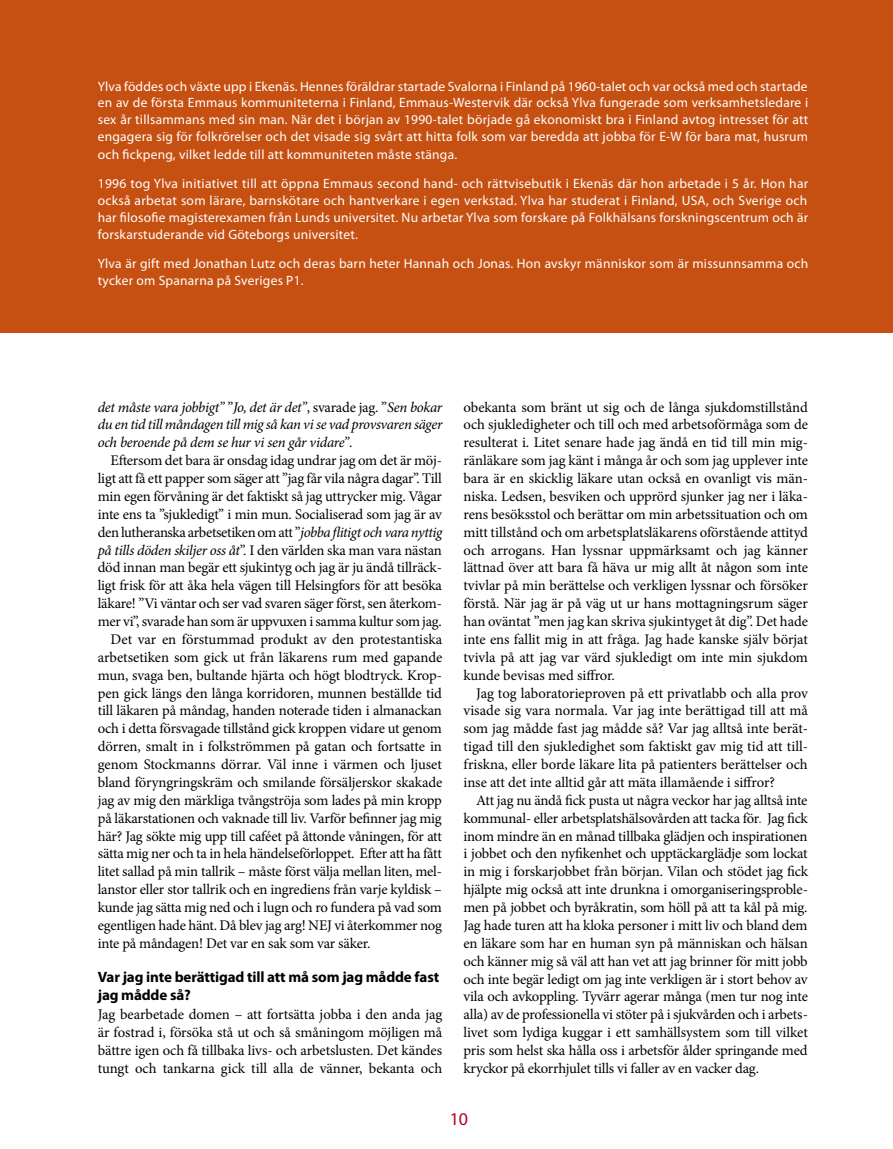
<style>
.page{position:relative;width:893px;height:1149px;background:#fff}
.page>*{position:absolute;margin:0;border:0;box-sizing:border-box;transform-origin:0 0}
.t1{font:18px "Myriad Pro";color:#af0527}
.t2{font:700 15px/18px "Myriad Pro";letter-spacing:-.01em;color:#000}
.t3{font:14.7px/17.9px "Minion Pro";letter-spacing:-.015em;color:#000;text-align:justify}
.t4{font:italic 14.7px/17.9px "Minion Pro";letter-spacing:-.02em;color:#000;text-align:justify}
.t5{font:13.5px/17.2px "Myriad Pro";letter-spacing:.015em;color:#fff;text-align:justify}
.s1{font-style:normal}
.s2{font-style:italic}
.s3{color:#365f91}
</style>
<div class="page">
<div style="left:0;top:0;width:893px;height:333px;background:#c65011"></div>
<p class="t5" style="left:98px;top:77px;width:712px">Ylva föddes och växte upp i Ekenäs. Hennes föräldrar startade Svalorna i Finland på 1960-talet och var också med och startade en av de första Emmaus kommuniteterna i Finland, Emmaus-Westervik där också Ylva fungerade som verksamhetsledare i sex år tillsammans med sin man. När det i början av 1990-talet började gå ekonomiskt bra i Finland avtog intresset för att engagera sig för folkrörelser och det visade sig svårt att hitta folk som var beredda att jobba för E-W för bara mat, husrum och fickpeng, vilket ledde till att kommuniteten måste stänga.</p>
<p class="t5" style="left:98px;top:175px;width:712px">1996 tog Ylva initiativet till att öppna Emmaus second hand- och rättvisebutik i Ekenäs där hon arbetade i 5 år. Hon har också arbetat som lärare, barnskötare och hantverkare i egen verkstad. Ylva har studerat i Finland, USA, och Sverige och har filosofie magisterexamen från Lunds universitet. Nu arbetar Ylva som forskare på Folkhälsans forskningscentrum och är forskarstuderande vid Göteborgs universitet.</p>
<p class="t5" style="left:98px;top:255px;width:712px">Ylva är gift med Jonathan Lutz och deras barn heter Hannah och Jonas. Hon avskyr människor som är missunnsamma och tycker om Spanarna på Sveriges P1.</p>
<p class="t4" style="left:98px;top:398px;width:346px">det måste vara jobbigt” <span class="s1">”</span>Jo, det är det”<span class="s1">, svarade jag. ”</span>Sen bokar du en tid till måndagen till mig så kan vi se vad provsvaren säger och beroende på dem se hur vi sen går vidare”<span class="s1">.</span></p>
<p class="t3" style="left:111px;top:451px;width:333px">Eftersom det bara är onsdag idag undrar jag om det är möj-</p>
<p class="t3" style="left:98px;top:469px;width:346px">ligt att få ett papper som säger att ”jag får vila några dagar”. Till</p>
<p class="t3" style="left:98px;top:487px;width:346px">min egen förvåning är det faktiskt så jag uttrycker mig. Vågar</p>
<p class="t3" style="left:98px;top:505px;width:346px">inte ens ta ”sjukledigt” i min mun. Socialiserad som jag är av</p>
<p class="t3" style="left:98px;top:523px;width:346px">den lutheranska arbetsetiken om att ”<span class="s2">jobba flitigt och vara nyttig</span></p>
<p class="t3" style="left:98px;top:541px;width:346px"><span class="s2">på tills döden skiljer oss åt</span>”. I den världen ska man vara nästan</p>
<p class="t3" style="left:98px;top:558px;width:346px">död innan man begär ett sjukintyg och jag är ju ändå tillräck-</p>
<p class="t3" style="left:98px;top:576px;width:346px">ligt frisk för att åka hela vägen till Helsingfors för att besöka</p>
<p class="t3" style="left:98px;top:594px;width:346px">läkare! ”Vi väntar och ser vad svaren säger först, sen återkom-</p>
<p class="t3" style="left:98px;top:612px;width:346px">mer vi”, svarade han som är uppvuxen i samma kultur som jag.</p>
<p class="t3" style="left:111px;top:630px;width:333px">Det var en förstummad produkt av den protestantiska</p>
<p class="t3" style="left:98px;top:648px;width:346px">arbetsetiken som gick ut från läkarens rum med gapande</p>
<p class="t3" style="left:98px;top:666px;width:346px">mun, svaga ben, bultande hjärta och högt blodtryck. Krop-</p>
<p class="t3" style="left:98px;top:683px;width:346px">pen gick längs den långa korridoren, munnen beställde tid</p>
<p class="t3" style="left:98px;top:701px;width:346px">till läkaren på måndag, handen noterade tiden i almanackan</p>
<p class="t3" style="left:98px;top:719px;width:346px">och i detta försvagade tillstånd gick kroppen vidare ut genom</p>
<p class="t3" style="left:98px;top:737px;width:346px">dörren, smalt in i folkströmmen på gatan och fortsatte in</p>
<p class="t3" style="left:98px;top:755px;width:346px">genom Stockmanns dörrar. Väl inne i värmen och ljuset</p>
<p class="t3" style="left:98px;top:773px;width:346px">bland föryngringskräm och smilande försäljerskor skakade</p>
<p class="t3" style="left:98px;top:791px;width:346px">jag av mig den märkliga tvångströja som lades på min kropp</p>
<p class="t3" style="left:98px;top:808px;width:346px">på läkarstationen och vaknade till liv. Varför befinner jag mig</p>
<p class="t3" style="left:98px;top:826px;width:346px">här? Jag sökte mig upp till caféet på åttonde våningen, för att</p>
<p class="t3" style="left:98px;top:844px;width:346px">sätta mig ner och ta in hela händelseförloppet. Efter att ha fått</p>
<p class="t3" style="left:98px;top:862px;width:346px">litet sallad på min tallrik – måste först välja mellan liten, mel-</p>
<p class="t3" style="left:98px;top:880px;width:346px">lanstor eller stor tallrik och en ingrediens från varje kyldisk –</p>
<p class="t3" style="left:98px;top:898px;width:346px">kunde jag sätta mig ned och i lugn och ro fundera på vad som</p>
<p class="t3" style="left:98px;top:916px;width:346px">egentligen hade hänt. Då blev jag arg! NEJ vi återkommer nog</p>
<p class="t3" style="left:98px;top:933px;width:274px">inte på måndagen! Det var en sak som var säker.</p>
<p class="t2" style="left:98px;top:967px;width:343px">Var jag inte berättigad till att må som jag mådde fast jag mådde så?</p>
<p class="t3" style="left:98px;top:1005px;width:346px">Jag bearbetade domen – att fortsätta jobba i den anda jag är fostrad i, försöka stå ut och så småningom möjligen må bättre igen och få tillbaka livs- och arbetslusten. Det kändes tungt och tankarna gick till alla de vänner, bekanta och</p>
<p class="t3" style="left:463px;top:398px;width:346px">obekanta som bränt ut sig och de långa sjukdomstillstånd och sjukledigheter och till och med arbetsoförmåga som de resulterat i. Litet senare hade jag ändå en tid till min mig&shy;ränläkare som jag känt i många år och som jag upplever inte bara är en skicklig läkare utan också en ovanligt vis män&shy;niska. Ledsen, besviken och upprörd sjunker jag ner i läka&shy;rens besöksstol och berättar om min arbetssituation och om mitt tillstånd och om arbetsplatsläkarens oförstående attityd och arrogans. Han lyssnar uppmärksamt och jag känner lättnad över att bara få häva ur mig allt åt någon som inte tvivlar på min berättelse och verkligen lyssnar och försöker förstå. När jag är på väg ut ur hans mottagningsrum säger han oväntat ”men jag kan skriva sjukintyget åt dig”. Det hade inte ens fallit mig in att fråga. Jag hade kanske själv börjat tvivla på att jag var värd sjukledigt om inte min sjukdom kunde bevisas med siffror.</p>
<p class="t3" style="left:463px;top:683px;width:346px;text-indent:13px">Jag tog laboratorieproven på ett privatlabb och alla prov visade sig vara normala. Var jag inte berättigad till att må som jag mådde fast jag mådde så? Var jag alltså inte berät&shy;tigad till den sjukledighet som faktiskt gav mig tid att till&shy;friskna, eller borde läkare lita på patienters berättelser och inse att det inte alltid går att mäta illamående i siffror?</p>
<p class="t3" style="left:463px;top:791px;width:346px;text-indent:13px">Att jag nu ändå fick pusta ut några veckor har jag alltså inte kommunal- eller arbetsplatshälsovården att tacka för<span class="s3">.</span> Jag fick inom mindre än en månad tillbaka glädjen och inspirationen i jobbet och den nyfikenhet och upptäckarglädje som lockat in mig i forskarjobbet från början. Vilan och stödet jag fick hjälpte mig också att inte drunkna i omorganiseringsproble&shy;men på jobbet och byråkratin, som höll på att ta kål på mig.<br>Jag hade turen att ha kloka personer i mitt liv och bland dem en läkare som har en human syn på människan och hälsan och känner mig så väl att han vet att jag brinner för mitt jobb och inte begär ledigt om jag inte verkligen är i stort behov av vila och avkoppling. Tyvärr agerar många (men tur nog inte alla) av de professionella vi stöter på i sjukvården och i arbets&shy;livet som lydiga kuggar i ett samhällsystem som till vilket pris som helst ska hålla oss i arbetsför ålder springande med kryckor på ekorrhjulet tills vi faller av en vacker dag.</p>
<p class="t1" style="left:450px;top:1107px;width:20px">10</p>
</div>
